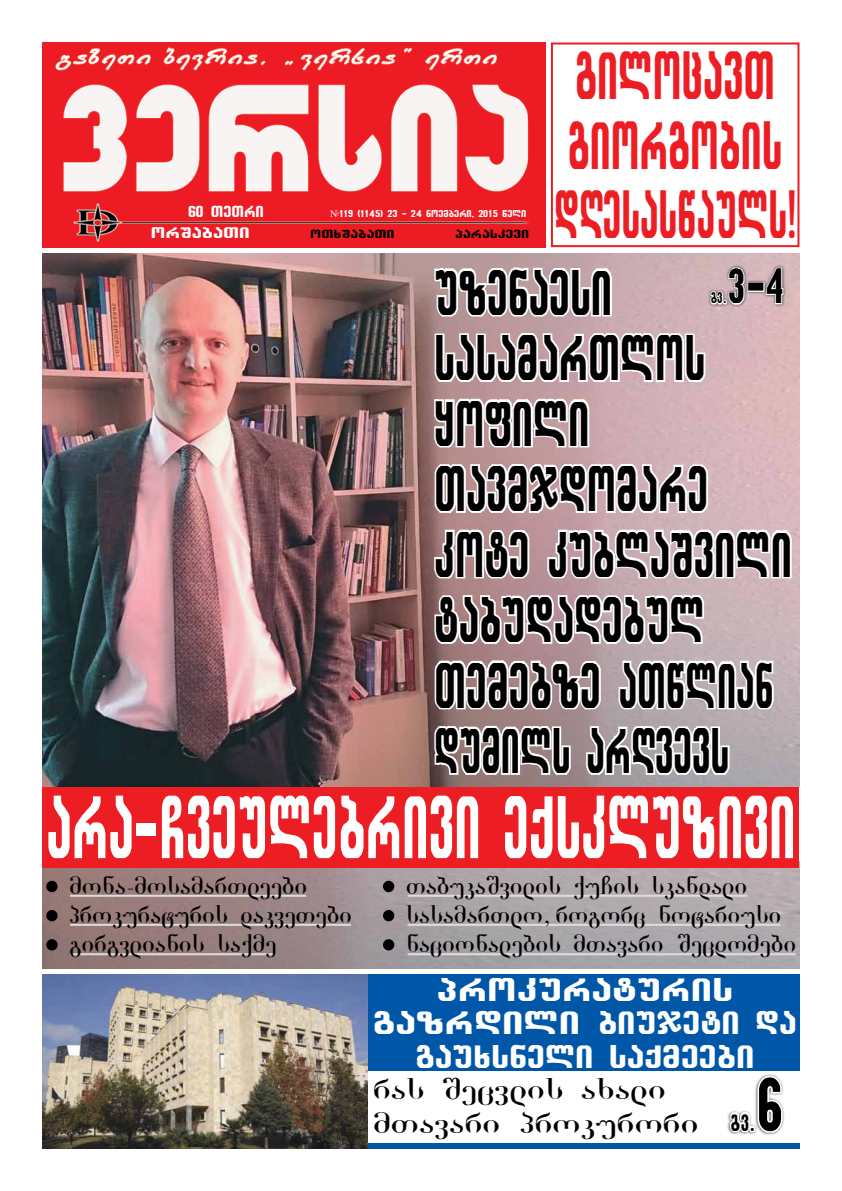
<style>
.page{position:relative;width:842px;height:1191px;background:#fff}
.page>*{position:absolute;margin:0;border:0;box-sizing:border-box;transform-origin:0 0}
.t1{font:90.8px "GEO Balav Mtavr";color:#fff;scale:.57 1}
.t2{font:69.4px/69.4px "GEO Balav Mtavr";color:#ed1d24;text-align:center;scale:.58 1}
.t3{font:65.5px/65.5px "GEO Balav Mtavr";color:#000;scale:.63 1}
.t4{font:64.3px "Sakar Mtavr";color:#000;scale:.84 1}
.t5{font:41.9px "Sakar Mtavr";color:#000;scale:.84 1}
.t6{font:33.5px/33.5px "GEO Balav Mtavr";color:#fff;text-align:center;scale:1.23 1}
.t7{font:28.5px/34.2px "GEO Bodoni";color:#000;scale:1.2 1}
.t8{font:24.3px/29.2px "GEO Bodoni";color:#000}
.t9{font:20.2px "Sakar Mtavr";color:#000;scale:.84 1}
.t10{font:16.2px "Balav Mtavr";color:#fff}
.t11{font:15.8px "GEO Balav Mtavr";color:#fff;scale:1.3 1}
.t12{font:13.2px "Sakar Mtavr";color:#000;scale:.84 1}
.t13{font:12.1px "GEO Balav Mtavr";color:#000;scale:1.3 1}
.t14{font:10.1px "Balav Mtavr";color:#fff}
.s1{font-family:"Acad Nusx Geo"}
</style>
<div class="page">
<div style="left:362px;top:974px;width:437px;height:96px;background:#0057a8"></div>
<div style="left:362px;top:1142px;width:437px;height:6px;background:#0057a8"></div>
<img style="left:43px;top:43px;width:502px;height:204px">
<img style="left:42px;top:254px;width:757px;height:532px">
<img style="left:42px;top:867px;width:757px;height:101px">
<svg style="left:432px;top:265px;width:182px;height:53px"></svg>
<svg style="left:432px;top:331px;width:275px;height:53px"></svg>
<svg style="left:431px;top:397px;width:160px;height:52px"></svg>
<svg style="left:433px;top:462px;width:277px;height:53px"></svg>
<svg style="left:432px;top:528px;width:99px;height:52px"></svg>
<svg style="left:545px;top:527px;width:248px;height:53px"></svg>
<svg style="left:433px;top:593px;width:273px;height:52px"></svg>
<svg style="left:433px;top:658px;width:170px;height:53px"></svg>
<svg style="left:617px;top:658px;width:158px;height:53px"></svg>
<svg style="left:432px;top:724px;width:141px;height:52px"></svg>
<svg style="left:584px;top:724px;width:147px;height:52px"></svg>
<div style="left:42px;top:786px;width:757px;height:81px;background:#ed1d24"></div>
<hr style="left:70px;top:894px;width:236px;height:2px;background:#dcddde">
<hr style="left:408px;top:894px;width:339px;height:2px;background:#dcddde">
<hr style="left:70px;top:923px;width:281px;height:2px;background:#dcddde">
<hr style="left:408px;top:923px;width:372px;height:2px;background:#dcddde">
<hr style="left:70px;top:953px;width:205px;height:2px;background:#dcddde">
<hr style="left:408px;top:953px;width:388px;height:2px;background:#dcddde">
<svg style="left:46px;top:880px;width:12px;height:12px"></svg>
<div style="left:46px;top:910px;width:12px;height:11px;background:#000;border-radius:50%"></div>
<div style="left:46px;top:939px;width:12px;height:11px;background:#000;border-radius:50%"></div>
<div style="left:383px;top:880px;width:11px;height:12px;background:#000;border-radius:50%"></div>
<div style="left:383px;top:910px;width:11px;height:11px;background:#000;border-radius:50%"></div>
<div style="left:383px;top:939px;width:11px;height:11px;background:#000;border-radius:50%"></div>
<img style="left:42px;top:974px;width:325px;height:174px">
<div style="left:551px;top:42px;width:248px;height:205px;border:2px solid #ed1d24"></div>
<div style="left:707px;top:265px;width:79px;height:42px;background:#000;opacity:.75"></div>
<svg style="left:709px;top:266px;width:37px;height:42px"></svg>
<div style="left:747px;top:282px;width:18px;height:10px;border:2px solid #fff"></div>
<svg style="left:765px;top:266px;width:19px;height:39px"></svg>
<svg style="left:728px;top:1074px;width:56px;height:60px"></svg>
<h2 class="t2" style="left:554px;top:41px;width:419px">GILOCAVT<br>GIORGOBIS<br>DRESASWAULS!</h2>
<p class="t10" style="left:188px;top:201px;width:77px">60 TETRI</p>
<p class="t14" style="left:330px;top:207px;width:198px"><span class="s1">#</span>119 (1145) 23 - 24 NOEMBERI, 2015 WELI</p>
<p class="t11" style="left:151px;top:223px;width:78px">ORSABATI</p>
<p class="t13" style="left:310px;top:227px;width:66px">OTXSABATI</p>
<p class="t13" style="left:455px;top:227px;width:59px">PARASKEVI</p>
<h3 class="t3" style="left:434px;top:259px;width:569px">UZENAESI<br>SASAMARTLOS<br>YOFILI<br>TAVMJDOMARE<br>KOTE KUBLASVILI<br>TABUDADEBUL<br>TEMEBZE ATWLIAN<br>DUMILS ARRVEVS</h3>
<h1 class="t1" style="left:46px;top:773px;width:1316px">ARA-CVEULEBRIVI EQSKLUZIVI</h1>
<p class="t8" style="left:70px;top:872px;width:284px">MONA-MOSAMARTLEEBI<br>PROKURATURIS DAKVETEBI<br>GIRGVLIANIS SAQME</p>
<p class="t8" style="left:406px;top:872px;width:392px">TABUKASVILIS QUCIS SKANDALI<br>SASAMARTLO, ROGORC NOTARIUSI<br>NACIONALEBIS MTAVARI SECDOMEBI</p>
<h3 class="t5" style="left:726px;top:264px;width:71px">3-4</h3>
<p class="t12" style="left:711px;top:291px;width:20px">gv.</p>
<h3 class="t6" style="left:373px;top:972px;width:346px">PROKURATURIS<br>GAZRDILI BIUJETI DA<br>GAUXSNELI SAQMEEBI</h3>
<p class="t7" style="left:374px;top:1073px;width:273px">RAS SECVLIS AXALI<br>MTAVARI PROKURORI</p>
<h3 class="t4" style="left:755px;top:1070px;width:38px">6</h3>
<p class="t9" style="left:730px;top:1111px;width:30px">gv.</p>
</div>
